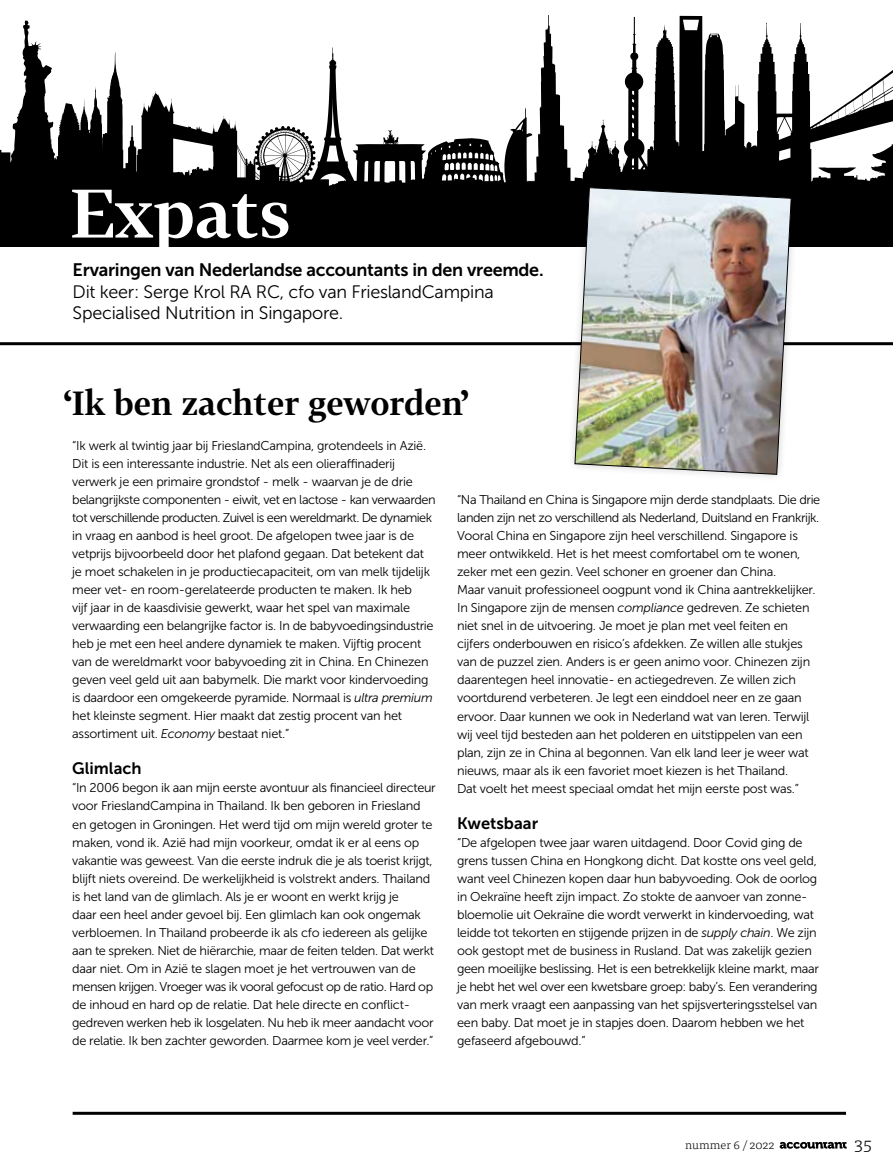
<style>
.page{position:relative;width:893px;height:1170px;background:#fff}
.page>*{position:absolute;margin:0;border:0;box-sizing:border-box;transform-origin:0 0}
.t1{font:700 67.35px "Tabac G2";color:#fff}
.t2{font:700 33px "Tabac G2";color:#000}
.t3{font:18px/21.6px "Museo Sans 300";letter-spacing:-.015em;color:#000}
.t4{font:18px "Museo Sans 700";letter-spacing:-.015em;color:#000}
.t5{font:300 18px "Tisa Pro";color:#000}
.t6{font:16.5px "Museo Sans 700";color:#000}
.t7{font:12.75px/18px "Museo Sans 300";letter-spacing:-.02em;color:#000}
.t8{font:300 12px "Tisa Pro";color:#000}
.s1{font-style:italic}
</style>
<div class="page">
<svg style="left:780px;top:1141px;width:67px;height:7px"></svg>
<hr style="left:73px;top:1111px;width:773px;height:3px;background:#000">
<hr style="left:0;top:342px;width:893px;height:3px;background:#000">
<svg style="left:0;top:15px;width:893px;height:232px"></svg>
<div style="left:566px;top:179px;width:234px;height:303px;background:#000;opacity:.2"></div>
<img style="left:575px;top:187px;width:216px;height:287px">
<h1 class="t1" style="left:70px;top:166px;width:223px">Expats</h1>
<h3 class="t4" style="left:73px;top:260px;width:472px">Ervaringen van Nederlandse accountants in den vreemde.</h3>
<h3 class="t3" style="left:73px;top:281px;width:423px">Dit keer: Serge Krol RA RC, cfo van FrieslandCampina<br>Specialised Nutrition in Singapore.</h3>
<h2 class="t2" style="left:64px;top:379px;width:406px">‘Ik ben zachter geworden’</h2>
<p class="t7" style="left:72px;top:437px;width:365px">“Ik werk al twintig jaar bij FrieslandCampina, grotendeels in Azië.<br>Dit is een interessante industrie. Net als een olieraffinaderij verwerk je een primaire grondstof - melk - waarvan je de drie belangrijkste componenten - eiwit, vet en lactose - kan verwaarden tot verschillende producten. Zuivel is een wereldmarkt. De dynamiek in vraag en aanbod is heel groot. De afgelopen twee jaar is de vetprijs bijvoorbeeld door het plafond gegaan. Dat betekent dat je moet schakelen in je productiecapaciteit, om van melk tijdelijk meer vet- en room-gerelateerde producten te maken. Ik heb<br>vijf jaar in de kaasdivisie gewerkt, waar het spel van maximale verwaarding een belangrijke factor is. In de babyvoedingsindustrie heb je met een heel andere dynamiek te maken. Vijftig procent van de wereldmarkt voor babyvoeding zit in China. En Chinezen geven veel geld uit aan babymelk. Die markt voor kindervoeding is daardoor een omgekeerde pyramide. Normaal is <span class="s1">ultra premium </span>het kleinste segment. Hier maakt dat zestig procent van het assortiment uit. <span class="s1">Economy</span> bestaat niet.”</p>
<p class="t6" style="left:72px;top:759px;width:71px">Glimlach</p>
<p class="t7" style="left:72px;top:779px;width:365px">“In 2006 begon ik aan mijn eerste avontuur als financieel directeur voor FrieslandCampina in Thailand. Ik ben geboren in Friesland en getogen in Groningen. Het werd tijd om mijn wereld groter te maken, vond ik. Azië had mijn voorkeur, omdat ik er al eens op vakantie was geweest. Van die eerste indruk die je als toerist krijgt, blijft niets overeind. De werkelijkheid is volstrekt anders. Thailand is het land van de glimlach. Als je er woont en werkt krijg je<br>daar een heel ander gevoel bij. Een glimlach kan ook ongemak verbloemen. In Thailand probeerde ik als cfo iedereen als gelijke aan te spreken. Niet de hiërarchie, maar de feiten telden. Dat werkt daar niet. Om in Azië te slagen moet je het vertrouwen van de mensen krijgen. Vroeger was ik vooral gefocust op de ratio. Hard op de inhoud en hard op de relatie. Dat hele directe en conflict&shy;gedreven werken heb ik losgelaten. Nu heb ik meer aandacht voor de relatie. Ik ben zachter geworden. Daarmee kom je veel verder.”</p>
<p class="t7" style="left:457px;top:491px;width:365px">“Na Thailand en China is Singapore mijn derde standplaats. Die drie landen zijn net zo verschillend als Nederland, Duitsland en Frankrijk.<br>Vooral China en Singapore zijn heel verschillend. Singapore is meer ontwikkeld. Het is het meest comfortabel om te wonen, zeker met een gezin. Veel schoner en groener dan China.<br>Maar vanuit professioneel oogpunt vond ik China aantrekkelijker.<br>In Singapore zijn de mensen <span class="s1">compliance</span> gedreven. Ze schieten niet snel in de uitvoering. Je moet je plan met veel feiten en cijfers onderbouwen en risico’s afdekken. Ze willen alle stukjes van de puzzel zien. Anders is er geen animo voor. Chinezen zijn daarentegen heel innovatie- en actiegedreven. Ze willen zich voortdurend verbeteren. Je legt een einddoel neer en ze gaan ervoor. Daar kunnen we ook in Nederland wat van leren. Terwijl wij veel tijd besteden aan het polderen en uitstippelen van een plan, zijn ze in China al begonnen. Van elk land leer je weer wat nieuws, maar als ik een favoriet moet kiezen is het Thailand.<br>Dat voelt het meest speciaal omdat het mijn eerste post was.”</p>
<p class="t6" style="left:457px;top:813px;width:83px">Kwetsbaar</p>
<p class="t7" style="left:457px;top:833px;width:363px">“De afgelopen twee jaar waren uitdagend. Door Covid ging de grens tussen China en Hongkong dicht. Dat kostte ons veel geld, want veel Chinezen kopen daar hun babyvoeding. Ook de oorlog in Oekraïne heeft zijn impact. Zo stokte de aanvoer van zonne&shy;bloemolie uit Oekraïne die wordt verwerkt in kindervoeding, wat leidde tot tekorten en stijgende prijzen in de <span class="s1">supply chain</span>. We zijn ook gestopt met de business in Rusland. Dat was zakelijk gezien geen moeilijke beslissing. Het is een betrekkelijk kleine markt, maar je hebt het wel over een kwetsbare groep: baby’s. Een verandering van merk vraagt een aanpassing van het spijsverteringsstelsel van een baby. Dat moet je in stapjes doen. Daarom hebben we het gefaseerd afgebouwd.”</p>
<p class="t8" style="left:685px;top:1135px;width:91px">nummer 6 / 2022</p>
<h3 class="t5" style="left:854px;top:1130px;width:19px">35</h3>
</div>
